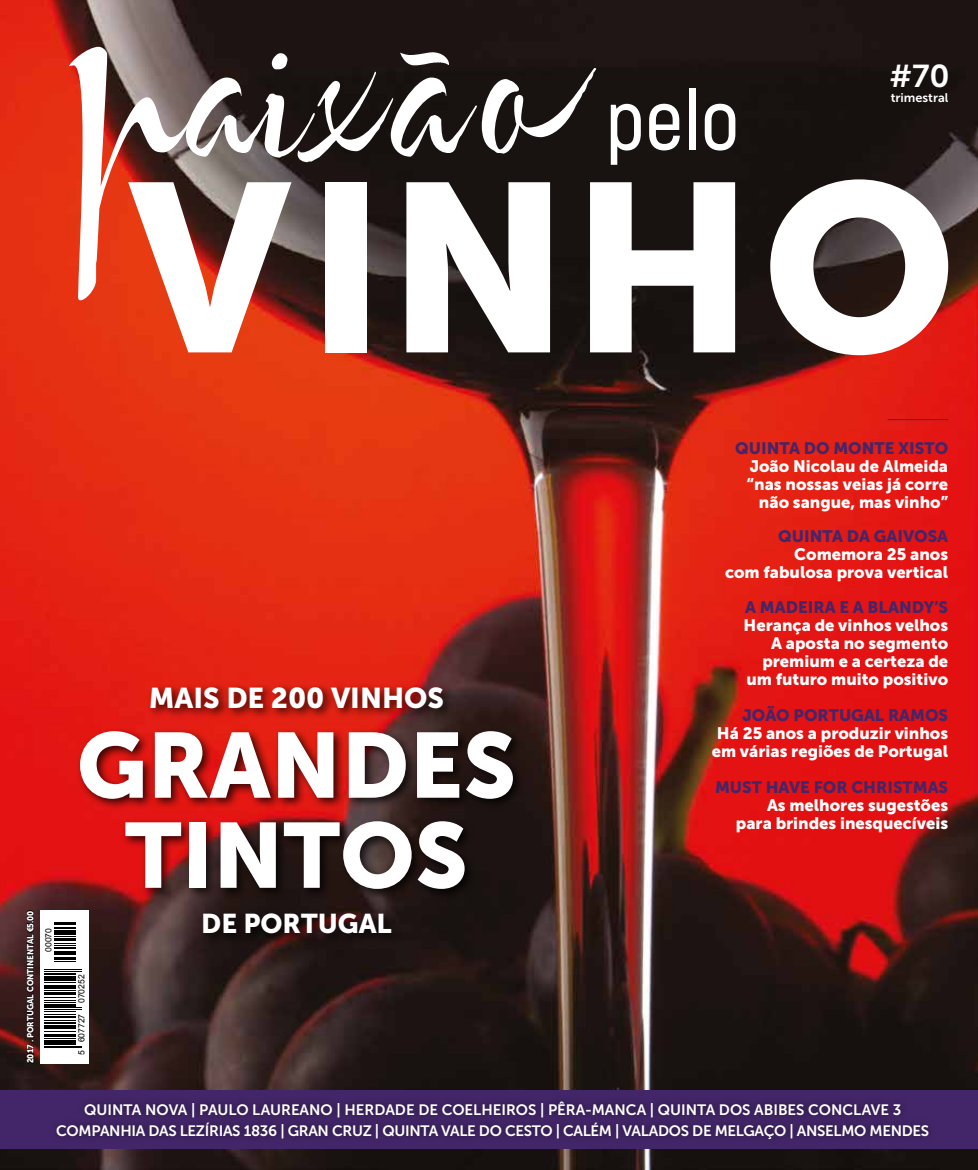
<style>
.page{position:relative;width:978px;height:1170px;background:#fff}
.page>*{position:absolute;margin:0;border:0;box-sizing:border-box;transform-origin:0 0}
.t1{font:237.75px "Museo Sans 900";letter-spacing:.015em;color:#fff}
.t2{font:91.5px/90px "Museo Sans 900";color:#fff;text-align:center}
.t3{font:600 84.9px "Akrobat";color:#fff}
.t4{font:31.5px "Museo Sans 700";color:#fff}
.t5{font:28.5px "Museo Sans 900";color:#fff}
.t6{font:27px "Museo Sans 900";color:#fff}
.t7{font:16.5px/18px "Museo Sans 900";color:#fff;text-align:right}
.t8{font:16.5px "Museo Sans 900";color:#432669}
.t9{font:15px/21px "Museo Sans 700";letter-spacing:-.02em;color:#fff;text-align:center}
.t10{font:12.45px "Museo Sans 700";color:#fff}
.t11{font:8.85px "Museo Sans 900";color:#fff;scale:.91 1}
.t12{font:8.55px "Arial";color:#000}
</style>
<div class="page">
<img style="left:0;top:0;width:978px;height:1169px">
<div style="left:0;top:1090px;width:978px;height:58px;background:#432669"></div>
<div style="left:49px;top:1093px;width:888px;height:53px;background:#3e2361"></div>
<svg style="left:27px;top:910px;width:7px;height:153px"></svg>
<hr style="left:888px;top:419px;width:60px;height:1px;background:#432669">
<svg style="left:40px;top:910px;width:49px;height:153px"></svg>
<hr style="left:44px;top:1047px;width:38px;height:1px;background:#000">
<hr style="left:44px;top:1045px;width:38px;height:1px;background:#000">
<hr style="left:44px;top:1043px;width:31px;height:1px;background:#000">
<svg style="left:44px;top:1039px;width:31px;height:4px"></svg>
<hr style="left:44px;top:1038px;width:31px;height:1px;background:#000">
<hr style="left:44px;top:1033px;width:31px;height:3px;background:#000">
<hr style="left:44px;top:1031px;width:31px;height:1px;background:#000">
<hr style="left:44px;top:1028px;width:31px;height:1px;background:#000">
<hr style="left:44px;top:1024px;width:31px;height:3px;background:#000">
<hr style="left:44px;top:1022px;width:31px;height:1px;background:#000">
<hr style="left:44px;top:1019px;width:31px;height:1px;background:#000">
<hr style="left:44px;top:1016px;width:31px;height:2px;background:#000">
<hr style="left:44px;top:1014px;width:31px;height:1px;background:#000">
<hr style="left:44px;top:1010px;width:31px;height:1px;background:#000">
<hr style="left:44px;top:1009px;width:38px;height:1px;background:#000">
<hr style="left:44px;top:1007px;width:38px;height:1px;background:#000">
<hr style="left:44px;top:1004px;width:31px;height:2px;background:#000">
<hr style="left:44px;top:1001px;width:31px;height:1px;background:#000">
<hr style="left:44px;top:999px;width:31px;height:1px;background:#000">
<hr style="left:44px;top:996px;width:31px;height:1px;background:#000">
<hr style="left:44px;top:992px;width:31px;height:2px;background:#000">
<hr style="left:44px;top:989px;width:31px;height:1px;background:#000">
<hr style="left:44px;top:987px;width:31px;height:2px;background:#000">
<hr style="left:44px;top:984px;width:31px;height:2px;background:#000">
<hr style="left:44px;top:982px;width:31px;height:1px;background:#000">
<hr style="left:44px;top:978px;width:31px;height:2px;background:#000">
<hr style="left:44px;top:975px;width:31px;height:2px;background:#000">
<hr style="left:44px;top:973px;width:31px;height:1px;background:#000">
<hr style="left:44px;top:970px;width:38px;height:1px;background:#000">
<hr style="left:44px;top:969px;width:38px;height:1px;background:#000">
<svg style="left:54px;top:926px;width:21px;height:35px"></svg>
<hr style="left:54px;top:922px;width:21px;height:3px;background:#000">
<svg style="left:77px;top:1050px;width:9px;height:4px"></svg>
<div style="left:77px;top:1013px;width:9px;height:29px;background:#fff"></div>
<div style="left:77px;top:974px;width:9px;height:29px;background:#fff"></div>
<div style="left:44px;top:928px;width:9px;height:23px;background:#fff"></div>
<div style="left:76px;top:682px;width:449px;height:263px;background:#000;opacity:.75"></div>
<svg style="left:69px;top:47px;width:527px;height:253px;background:#61443e"></svg>
<h3 class="t3" style="left:605px;top:68px;width:136px">pelo</h3>
<h3 class="t4" style="left:889px;top:58px;width:62px">#70</h3>
<p class="t10" style="left:891px;top:90px;width:59px">trimestral</p>
<h1 class="t1" style="left:130px;top:134px;width:828px">VINHO</h1>
<p class="t11" style="left:25px;top:1063px;width:170px;rotate:-90deg">2017 . PORTUGAL CONTINENTAL €5.00</p>
<p class="t12" style="left:43px;top:951px;width:25px;rotate:-90deg">00070</p>
<h3 class="t5" style="left:149px;top:681px;width:297px">MAIS DE 200 VINHOS</h3>
<h2 class="t2" style="left:77px;top:720px;width:441px">GRANDES<br>TINTOS</h2>
<h3 class="t6" style="left:201px;top:907px;width:192px">DE PORTUGAL</h3>
<p class="t12" style="left:76px;top:1054px;width:82px;rotate:-90deg">5 607727 070252</p>
<p class="t8" style="left:735px;top:438px;width:215px">QUINTA DO MONTE XISTO</p>
<p class="t7" style="left:747px;top:457px;width:203px">João Nicolau de Almeida “nas nossas veias já corre não sangue, mas vinho”</p>
<p class="t8" style="left:778px;top:527px;width:171px">QUINTA DA GAIVOSA</p>
<p class="t7" style="left:725px;top:545px;width:225px">Comemora 25 anos<br>com fabulosa prova vertical</p>
<p class="t8" style="left:745px;top:597px;width:204px">A MADEIRA E A BLANDY’S</p>
<p class="t7" style="left:744px;top:616px;width:206px">Herança de vinhos velhos<br>A aposta no segmento premium e a certeza de um futuro muito positivo</p>
<p class="t8" style="left:742px;top:705px;width:207px">JOÃO PORTUGAL RAMOS</p>
<p class="t7" style="left:712px;top:724px;width:238px;text-align:center">Há 25 anos a produzir vinhos em várias regiões de Portugal</p>
<p class="t8" style="left:715px;top:777px;width:235px">MUST HAVE FOR CHRISTMAS</p>
<p class="t7" style="left:736px;top:796px;width:214px">As melhores sugestões para brindes inesquecíveis</p>
<p class="t9" style="left:56px;top:1098px;width:874px">QUINTA NOVA | PAULO LAUREANO | HERDADE DE COELHEIROS | PÊRA-MANCA | QUINTA DOS ABIBES CONCLAVE 3<br>COMPANHIA DAS LEZÍRIAS 1836 | GRAN CRUZ | QUINTA VALE DO CESTO | CALÉM | VALADOS DE MELGAÇO | ANSELMO MENDES</p>
</div>
